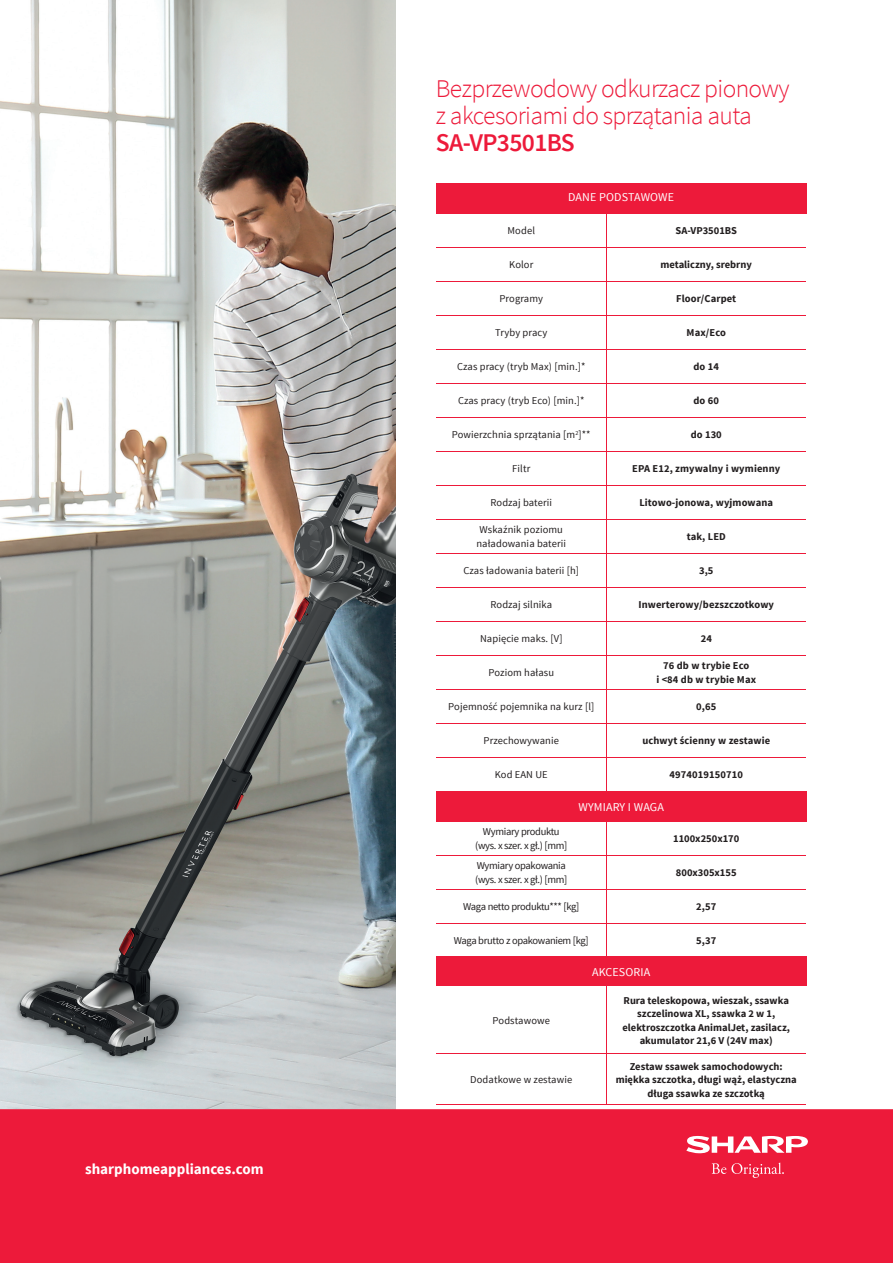
<style>
.page{position:relative;width:893px;height:1263px;background:#fff}
.page>*{position:absolute;margin:0;border:0;box-sizing:border-box;transform-origin:0 0}
.t1{font:300 25.5px/27px "Source Sans Pro";letter-spacing:-.025em;color:#ed1a3a}
.t2{font:600 25.5px "Source Sans Pro";letter-spacing:-.025em;color:#ed1a3a}
.t3{font:700 15px "Source Sans Pro";color:#fff}
.t4{font:12px "Source Sans Pro";letter-spacing:.01em;color:#fff}
.t5{font:700 10.5px/13.5px "Source Sans Pro";color:#231f20;text-align:center}
.t6{font:10.5px/13.5px "Source Sans Pro";letter-spacing:.01em;color:#231f20;text-align:center}
.t7{font:10.5px/13.5px "Source Sans Pro";letter-spacing:-.03em;color:#231f20;text-align:center}
.t8{font:10.5px "Source Sans Pro";letter-spacing:-.035em;color:#231f20}
</style>
<div class="page">
<img style="left:0;top:0;width:395px;height:1109px">
<div style="left:436px;top:183px;width:370px;height:30px;background:#ed1a3a"></div>
<hr style="left:606px;top:213px;width:1px;height:34px;background:#ed1a3a">
<hr style="left:436px;top:247px;width:170px;height:1px;background:#ed1a3a">
<hr style="left:606px;top:247px;width:200px;height:1px;background:#ed1a3a">
<hr style="left:606px;top:247px;width:1px;height:34px;background:#ed1a3a">
<hr style="left:436px;top:281px;width:170px;height:1px;background:#ed1a3a">
<hr style="left:606px;top:281px;width:200px;height:1px;background:#ed1a3a">
<hr style="left:606px;top:281px;width:1px;height:34px;background:#ed1a3a">
<hr style="left:436px;top:315px;width:170px;height:1px;background:#ed1a3a">
<hr style="left:606px;top:315px;width:200px;height:1px;background:#ed1a3a">
<hr style="left:606px;top:315px;width:1px;height:34px;background:#ed1a3a">
<hr style="left:436px;top:349px;width:170px;height:1px;background:#ed1a3a">
<hr style="left:606px;top:349px;width:200px;height:1px;background:#ed1a3a">
<hr style="left:606px;top:349px;width:1px;height:34px;background:#ed1a3a">
<hr style="left:436px;top:383px;width:170px;height:1px;background:#ed1a3a">
<hr style="left:606px;top:383px;width:200px;height:1px;background:#ed1a3a">
<hr style="left:606px;top:383px;width:1px;height:34px;background:#ed1a3a">
<hr style="left:436px;top:417px;width:170px;height:1px;background:#ed1a3a">
<hr style="left:606px;top:417px;width:200px;height:1px;background:#ed1a3a">
<hr style="left:606px;top:417px;width:1px;height:34px;background:#ed1a3a">
<hr style="left:436px;top:451px;width:170px;height:1px;background:#ed1a3a">
<hr style="left:606px;top:451px;width:200px;height:1px;background:#ed1a3a">
<hr style="left:606px;top:451px;width:1px;height:34px;background:#ed1a3a">
<hr style="left:436px;top:485px;width:170px;height:1px;background:#ed1a3a">
<hr style="left:606px;top:485px;width:200px;height:1px;background:#ed1a3a">
<hr style="left:606px;top:485px;width:1px;height:34px;background:#ed1a3a">
<hr style="left:436px;top:519px;width:170px;height:1px;background:#ed1a3a">
<hr style="left:606px;top:519px;width:200px;height:1px;background:#ed1a3a">
<hr style="left:606px;top:519px;width:1px;height:34px;background:#ed1a3a">
<hr style="left:436px;top:553px;width:170px;height:1px;background:#ed1a3a">
<hr style="left:606px;top:553px;width:200px;height:1px;background:#ed1a3a">
<hr style="left:606px;top:554px;width:1px;height:33px;background:#ed1a3a">
<hr style="left:436px;top:587px;width:170px;height:1px;background:#ed1a3a">
<hr style="left:606px;top:587px;width:200px;height:1px;background:#ed1a3a">
<hr style="left:606px;top:588px;width:1px;height:33px;background:#ed1a3a">
<hr style="left:436px;top:621px;width:170px;height:1px;background:#ed1a3a">
<hr style="left:606px;top:621px;width:200px;height:1px;background:#ed1a3a">
<hr style="left:606px;top:622px;width:1px;height:33px;background:#ed1a3a">
<hr style="left:436px;top:655px;width:170px;height:1px;background:#ed1a3a">
<hr style="left:606px;top:655px;width:200px;height:1px;background:#ed1a3a">
<hr style="left:606px;top:656px;width:1px;height:33px;background:#ed1a3a">
<hr style="left:436px;top:689px;width:170px;height:1px;background:#ed1a3a">
<hr style="left:606px;top:689px;width:200px;height:1px;background:#ed1a3a">
<hr style="left:606px;top:690px;width:1px;height:33px;background:#ed1a3a">
<hr style="left:436px;top:723px;width:170px;height:1px;background:#ed1a3a">
<hr style="left:606px;top:723px;width:200px;height:1px;background:#ed1a3a">
<hr style="left:606px;top:724px;width:1px;height:33px;background:#ed1a3a">
<hr style="left:436px;top:757px;width:170px;height:1px;background:#ed1a3a">
<hr style="left:606px;top:757px;width:200px;height:1px;background:#ed1a3a">
<hr style="left:606px;top:758px;width:1px;height:33px;background:#ed1a3a">
<svg style="left:806px;top:184px;width:1px;height:29px"></svg>
<hr style="left:436px;top:213px;width:170px;height:1px;background:#ed1a3a">
<hr style="left:606px;top:213px;width:200px;height:1px;background:#ed1a3a">
<div style="left:436px;top:791px;width:370px;height:30px;background:#ed1a3a"></div>
<hr style="left:606px;top:821px;width:1px;height:34px;background:#ed1a3a">
<hr style="left:436px;top:855px;width:170px;height:1px;background:#ed1a3a">
<hr style="left:606px;top:855px;width:200px;height:1px;background:#ed1a3a">
<hr style="left:606px;top:855px;width:1px;height:34px;background:#ed1a3a">
<hr style="left:436px;top:889px;width:170px;height:1px;background:#ed1a3a">
<hr style="left:606px;top:889px;width:200px;height:1px;background:#ed1a3a">
<hr style="left:606px;top:889px;width:1px;height:34px;background:#ed1a3a">
<hr style="left:436px;top:923px;width:170px;height:1px;background:#ed1a3a">
<hr style="left:606px;top:923px;width:200px;height:1px;background:#ed1a3a">
<hr style="left:606px;top:923px;width:1px;height:34px;background:#ed1a3a">
<svg style="left:806px;top:792px;width:1px;height:29px"></svg>
<hr style="left:436px;top:821px;width:170px;height:1px;background:#ed1a3a">
<hr style="left:606px;top:821px;width:200px;height:1px;background:#ed1a3a">
<div style="left:436px;top:956px;width:370px;height:30px;background:#ed1a3a"></div>
<hr style="left:606px;top:986px;width:1px;height:67px;background:#ed1a3a">
<hr style="left:436px;top:1053px;width:170px;height:1px;background:#ed1a3a">
<hr style="left:606px;top:1053px;width:200px;height:1px;background:#ed1a3a">
<hr style="left:606px;top:1054px;width:1px;height:50px;background:#ed1a3a">
<hr style="left:436px;top:1104px;width:170px;height:1px;background:#ed1a3a">
<hr style="left:606px;top:1104px;width:200px;height:1px;background:#ed1a3a">
<svg style="left:806px;top:956px;width:1px;height:29px"></svg>
<div style="left:0;top:1109px;width:893px;height:154px;background:#ed1a3a"></div>
<svg style="left:712px;top:1162px;width:72px;height:16px"></svg>
<svg style="left:686px;top:1136px;width:123px;height:17px"></svg>
<h2 class="t3" style="left:85px;top:1160px;width:180px">sharphomeappliances.com</h2>
<h1 class="t1" style="left:436px;top:75px;width:355px">Bezprzewodowy odkurzacz pionowy z akcesoriami do sprzątania auta</h1>
<h1 class="t2" style="left:436px;top:126px;width:140px">SA-VP3501BS</h1>
<p class="t4" style="left:568px;top:189px;width:107px">DANE PODSTAWOWE</p>
<p class="t6" style="left:508px;top:224px;width:29px">Model</p>
<p class="t5" style="left:676px;top:224px;width:63px">SA-VP3501BS</p>
<p class="t6" style="left:509px;top:258px;width:26px">Kolor</p>
<p class="t5" style="left:661px;top:258px;width:93px">metaliczny, srebrny</p>
<p class="t6" style="left:499px;top:292px;width:45px">Programy</p>
<p class="t5" style="left:676px;top:292px;width:61px">Floor/Carpet</p>
<p class="t6" style="left:495px;top:326px;width:54px">Tryby pracy</p>
<p class="t5" style="left:687px;top:326px;width:41px">Max/Eco</p>
<p class="t6" style="left:457px;top:360px;width:130px">Czas pracy (tryb Max) [min.]*</p>
<p class="t5" style="left:693px;top:360px;width:27px">do 14</p>
<p class="t6" style="left:458px;top:394px;width:128px">Czas pracy (tryb Eco) [min.]*</p>
<p class="t5" style="left:693px;top:394px;width:27px">do 60</p>
<p class="t6" style="left:452px;top:428px;width:140px">Powierzchnia sprzątania [m<sup>2</sup>]**</p>
<p class="t5" style="left:691px;top:428px;width:33px">do 130</p>
<p class="t6" style="left:512px;top:462px;width:20px">Filtr</p>
<p class="t5" style="left:632px;top:462px;width:149px">EPA E12, zmywalny i wymienny</p>
<p class="t6" style="left:490px;top:496px;width:63px">Rodzaj baterii</p>
<p class="t5" style="left:639px;top:496px;width:135px">Litowo-jonowa, wyjmowana</p>
<p class="t6" style="left:476px;top:523px;width:91px">Wskaźnik poziomu naładowania baterii</p>
<p class="t5" style="left:687px;top:530px;width:41px">tak, LED</p>
<p class="t6" style="left:463px;top:564px;width:117px">Czas ładowania baterii [h]</p>
<p class="t5" style="left:699px;top:564px;width:16px">3,5</p>
<p class="t6" style="left:490px;top:598px;width:63px">Rodzaj silnika</p>
<p class="t5" style="left:638px;top:598px;width:137px">Inwerterowy/bezszczotkowy</p>
<p class="t6" style="left:480px;top:632px;width:84px">Napięcie maks. [V]</p>
<p class="t5" style="left:701px;top:632px;width:13px">24</p>
<p class="t6" style="left:488px;top:666px;width:67px">Poziom hałasu</p>
<p class="t5" style="left:656px;top:660px;width:101px">76 db w trybie Eco<br>i &lt;84 db w trybie Max</p>
<p class="t6" style="left:448px;top:700px;width:147px">Pojemność pojemnika na kurz [l]</p>
<p class="t5" style="left:696px;top:700px;width:22px">0,65</p>
<p class="t6" style="left:484px;top:734px;width:77px">Przechowywanie</p>
<p class="t5" style="left:642px;top:734px;width:129px">uchwyt ścienny w zestawie</p>
<p class="t6" style="left:495px;top:768px;width:55px">Kod EAN UE</p>
<p class="t5" style="left:670px;top:768px;width:75px">4974019150710</p>
<p class="t4" style="left:578px;top:799px;width:87px">WYMIARY I WAGA</p>
<p class="t7" style="left:475px;top:825px;width:94px">Wymiary produktu (wys. x szer. x gł.) [mm]</p>
<p class="t5" style="left:673px;top:832px;width:68px">1100x250x170</p>
<p class="t7" style="left:475px;top:859px;width:94px;text-align:left">Wymiary opakowania (wys. x szer. x gł.) [mm]</p>
<p class="t5" style="left:676px;top:866px;width:62px">800x305x155</p>
<p class="t8" style="left:463px;top:900px;width:118px">Waga netto produktu*** [kg]</p>
<p class="t5" style="left:696px;top:900px;width:22px">2,57</p>
<p class="t7" style="left:454px;top:934px;width:136px">Waga brutto z opakowaniem [kg]</p>
<p class="t5" style="left:696px;top:934px;width:22px">5,37</p>
<p class="t4" style="left:592px;top:964px;width:60px">AKCESORIA</p>
<p class="t6" style="left:493px;top:1014px;width:59px">Podstawowe</p>
<p class="t6" style="left:470px;top:1073px;width:104px">Dodatkowe w zestawie</p>
<p class="t5" style="left:622px;top:994px;width:169px">Rura teleskopowa, wieszak, ssawka szczelinowa XL, ssawka 2 w 1, elektroszczotka AnimalJet, zasilacz, akumulator 21,6 V (24V max)</p>
<p class="t5" style="left:616px;top:1060px;width:183px">Zestaw ssawek samochodowych: miękka szczotka, długi wąż, elastyczna długa ssawka ze szczotką</p>
</div>
